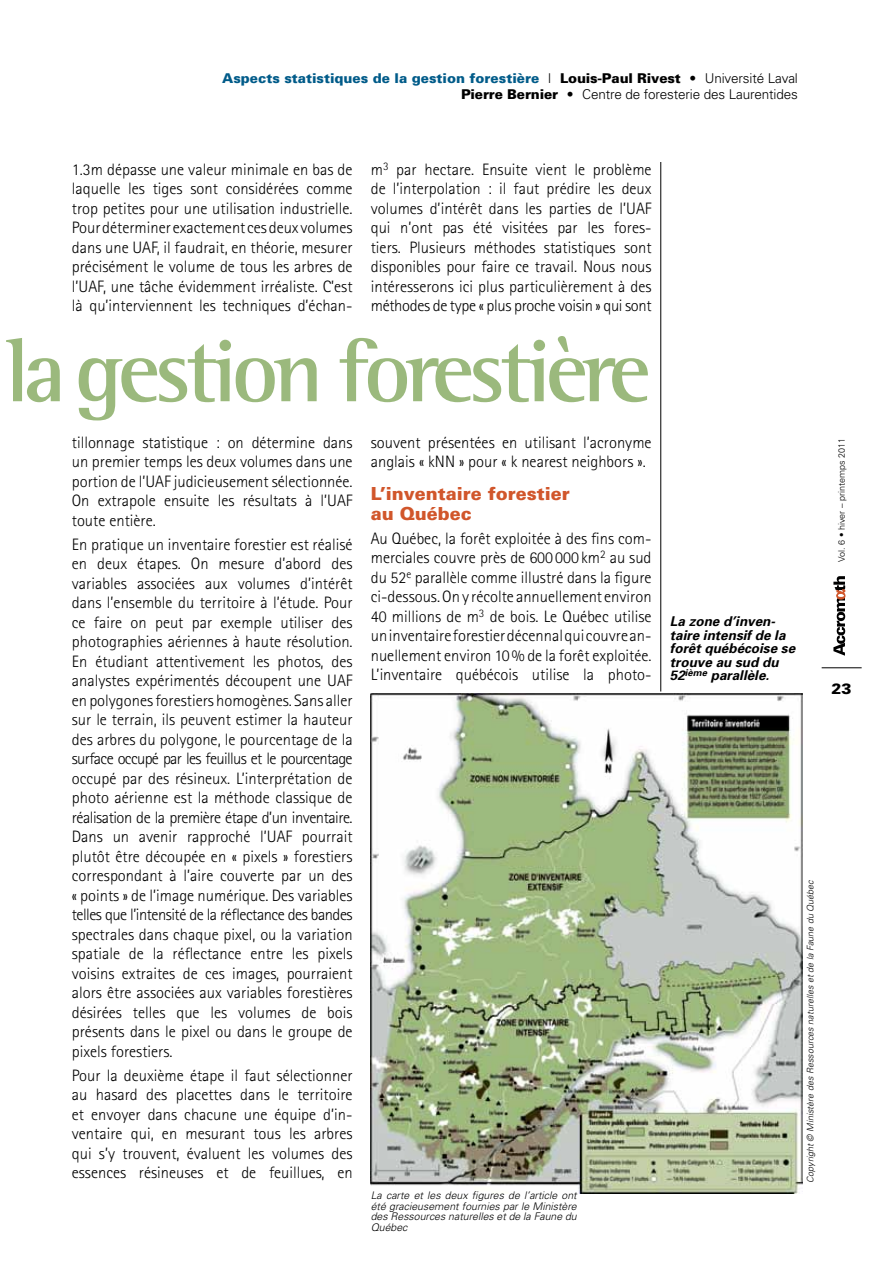
<style>
.page{position:relative;width:891px;height:1269px;background:#fff}
.page>*{position:absolute;margin:0;border:0;box-sizing:border-box;transform-origin:0 0}
.t1{font:700 90.45px "Rotis Semi Serif";letter-spacing:-.06em;color:#9bb97d}
.t2{font:900 18px/19.5px "Univers";color:#d1562b}
.t3{font:300 16.5px/19.5px "Rotis Sans Serif";color:#000;text-align:justify}
.t4{font:900 15px "Univers";color:#000}
.t5{font:300 13.5px/16.2px "Univers";letter-spacing:-.01em;color:#000;text-align:right}
.t6{font:italic 700 13.5px/13.5px "Univers";color:#000}
.t7{font:italic 300 10.5px/10.5px "Univers";color:#000;text-align:justify}
.t8{font:italic 300 9px "Univers";color:#000}
.t9{font:300 9px "Univers";color:#000}
.s1{font-weight:900;color:#005b89}
.s2{font-weight:900}
</style>
<div class="page">
<hr style="left:822px;top:668px;width:40px;height:1px;background:#000">
<svg style="left:833px;top:576px;width:12px;height:80px"></svg>
<hr style="left:661px;top:162px;width:1px;height:530px;background:#000">
<img style="left:370px;top:693px;width:432px;height:501px">
<p class="t5" style="left:222px;top:70px;width:577px"><span class="s1">Aspects statistiques de la gestion forestière</span> | <span class="s2">Louis-Paul Rivest •</span> Université Laval<br><span class="s2">Pierre Bernier •</span> Centre de foresterie des Laurentides</p>
<p class="t3" style="left:72px;top:159px;width:282px">1.3m dépasse une valeur minimale en bas de laquelle les tiges sont considérées comme trop petites pour une utilisation industrielle.<br>Pour déterminer exactement ces deux volumes dans une UAF, il faudrait, en théorie, mesurer précisément le volume de tous les arbres de l’UAF, une tâche évidemment irréaliste. C’est là qu’interviennent les techniques d’échan-</p>
<p class="t3" style="left:371px;top:159px;width:282px">m<sup>3</sup> par hectare. Ensuite vient le problème de l’interpolation : il faut prédire les deux volumes d’intérêt dans les parties de l’UAF qui n’ont pas été visitées par les fores&shy;tiers. Plusieurs méthodes statistiques sont disponibles pour faire ce travail. Nous nous intéresserons ici plus particulièrement à des méthodes de type « plus proche voisin » qui sont</p>
<h1 class="t1" style="left:6px;top:317px;width:646px">la gestion forestière</h1>
<p class="t3" style="left:72px;top:432px;width:282px">tillonnage statistique : on détermine dans un premier temps les deux volumes dans une portion de l’UAF judicieusement sélectionnée.<br>On extrapole ensuite les résultats à l’UAF toute entière.</p>
<p class="t3" style="left:72px;top:534px;width:282px">En pratique un inventaire forestier est réalisé en deux étapes. On mesure d’abord des variables associées aux volumes d’intérêt dans l’ensemble du territoire à l’étude. Pour ce faire on peut par exemple utiliser des photographies aériennes à haute résolution.<br>En étudiant attentivement les photos, des analystes expérimentés découpent une UAF en polygones forestiers homogènes. Sans aller sur le terrain, ils peuvent estimer la hauteur des arbres du polygone, le pourcentage de la surface occupé par les feuillus et le pourcentage occupé par des résineux. L’interprétation de photo aérienne est la méthode classique de réalisation de la première étape d’un inventaire.<br>Dans un avenir rapproché l’UAF pourrait plutôt être découpée en « pixels » forestiers correspondant à l’aire couverte par un des « points » de l’image numérique. Des variables telles que l’intensité de la réflectance des bandes spectrales dans chaque pixel, ou la variation spatiale de la réflectance entre les pixels voisins extraites de ces images, pourraient alors être associées aux variables forestières désirées telles que les volumes de bois présents dans le pixel ou dans le groupe de pixels forestiers.</p>
<p class="t3" style="left:72px;top:1065px;width:282px">Pour la deuxième étape il faut sélectionner au hasard des placettes dans le territoire et envoyer dans chacune une équipe d’in&shy;ventaire qui, en mesurant tous les arbres qui s’y trouvent, évaluent les volumes des essences résineuses et de feuillues, en</p>
<p class="t3" style="left:371px;top:432px;width:282px">souvent présentées en utilisant l’acronyme anglais « kNN » pour « k nearest neighbors ».</p>
<p class="t2" style="left:371px;top:483px;width:200px">L’inventaire forestier au Québec</p>
<p class="t3" style="left:371px;top:528px;width:282px">Au Québec, la forêt exploitée à des fins com&shy;merciales couvre près de 600 000 km<sup>2</sup> au sud du 52<sup>e</sup> parallèle comme illustré dans la figure ci-dessous. On y récolte annuellement environ 40 millions de m<sup>3</sup> de bois. Le Québec utilise un inventaire forestier décennal qui couvre an&shy;nuellement environ 10% de la forêt exploitée.<br>L’inventaire québécois utilise la photo-</p>
<p class="t7" style="left:371px;top:1190px;width:207px">La carte et les deux figures de l’article ont été gracieusement fournies par le Ministère des Ressources naturelles et de la Faune du Québec</p>
<p class="t6" style="left:670px;top:614px;width:127px">La zone d’inven&shy;taire intensif de la forêt québécoise se trouve au sud du<br>52<sup>ième</sup> parallèle.</p>
<p class="t9" style="left:836px;top:562px;width:125px;rotate:-90deg">Vol. 6 • hiver – printemps 2011</p>
<p class="t4" style="left:831px;top:680px;width:22px">23</p>
<p class="t8" style="left:805px;top:1183px;width:304px;rotate:-90deg">Copyright © Ministère des Ressources naturelles et de la Faune du Québec</p>
</div>
